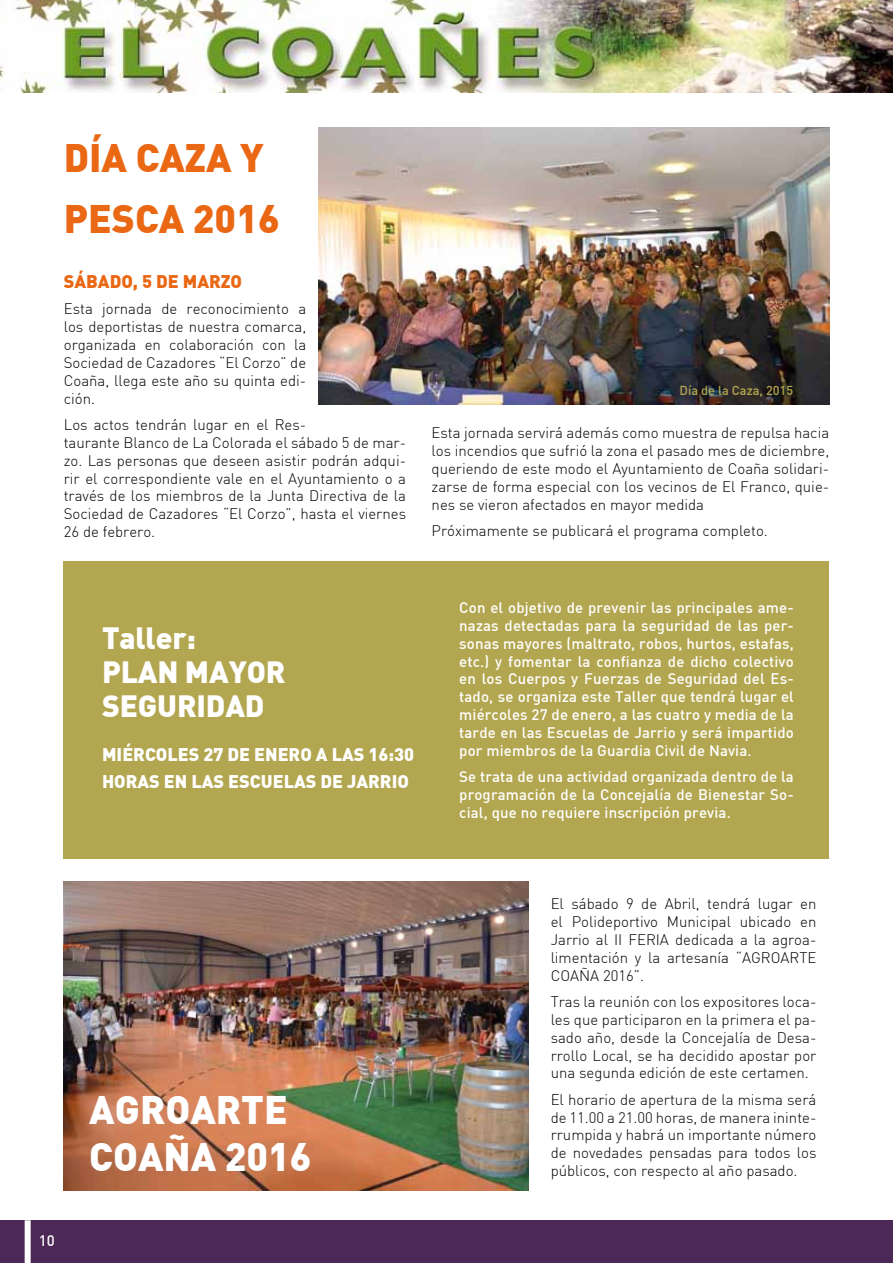
<style>
.page{position:relative;width:893px;height:1263px;background:#fff}
.page>*{position:absolute;margin:0;border:0;box-sizing:border-box;transform-origin:0 0}
.t1{font:900 39px/61.2px "DIN";color:#ea6714}
.t2{font:900 39px/46.8px "DIN";color:#fff}
.t3{font:900 30.15px/33.9px "DIN";letter-spacing:-.005em;color:#fff}
.t4{font:900 18px "DIN";color:#fff}
.t5{font:900 18px "DIN";color:#ea6714}
.t6{font:300 15px/17.9px "DIN";color:#000;text-align:justify}
.t7{font:500 15px/17.9px "DIN";letter-spacing:.01em;color:#fff;text-align:justify}
.t8{font:500 12.75px "DIN";color:#b3a650}
</style>
<div class="page">
<img style="left:0;top:0;width:893px;height:92px">
<div style="left:0;top:1220px;width:893px;height:43px;background:#4b2856"></div>
<div style="left:25px;top:1220px;width:6px;height:43px;background:#fff"></div>
<div style="left:64px;top:561px;width:765px;height:298px;background:#b3a650"></div>
<img style="left:319px;top:128px;width:510px;height:276px">
<img style="left:64px;top:882px;width:464px;height:309px">
<h1 class="t1" style="left:64px;top:125px;width:217px">DÍA CAZA Y<br>PESCA 2016</h1>
<p class="t5" style="left:64px;top:269px;width:24px">SÁBADO</p>
<p class="t5" style="left:133px;top:269px;width:63px">, 5 DE MARZO</p>
<p class="t6" style="left:64px;top:300px;width:244px">Esta jornada de reconocimiento a los deportistas de nuestra comarca, organizada en colaboración con la Sociedad de Cazadores “El Corzo” de Coaña, llega este año su quinta edi&shy;ción.</p>
<p class="t6" style="left:64px;top:415px;width:344px;text-align:left">Los actos tendrán lugar en el Res-<br>taurante Blanco de La Colorada el sábado 5 de mar&shy;zo. Las personas que deseen asistir podrán adqui&shy;rir el correspondiente vale en el Ayuntamiento o a través de los miembros de la Junta Directiva de la Sociedad de Cazadores “El Corzo”, hasta el viernes 26 de febrero.</p>
<p class="t8" style="left:679px;top:383px;width:115px">Día de la Caza, 2015</p>
<p class="t6" style="left:432px;top:424px;width:399px">Esta jornada servirá además como muestra de repulsa hacia los incendios que sufrió la zona el pasado mes de diciembre, queriendo de este modo el Ayuntamiento de Coaña solidari&shy;zarse de forma especial con los vecinos de El Franco, quie&shy;nes se vieron afectados en mayor medida</p>
<p class="t6" style="left:432px;top:522px;width:338px">Próximamente se publicará el programa completo.</p>
<h2 class="t3" style="left:102px;top:619px;width:185px">TALLER:<br>PLAN MAYOR<br>SEGURIDAD</h2>
<p class="t4" style="left:102px;top:743px;width:26px">MIÉRCOLES</p>
<p class="t4" style="left:203px;top:743px;width:63px">27 DE ENERO</p>
<p class="t4" style="left:316px;top:743px;width:27px">A LAS</p>
<p class="t4" style="left:368px;top:743px;width:47px">16:30</p>
<p class="t4" style="left:102px;top:770px;width:13px">HORAS</p>
<p class="t4" style="left:164px;top:770px;width:39px">EN LAS</p>
<p class="t4" style="left:228px;top:770px;width:23px">ESCUELAS</p>
<p class="t4" style="left:320px;top:770px;width:48px">DE JARRIO</p>
<p class="t7" style="left:459px;top:598px;width:336px">Con el objetivo de prevenir las principales ame&shy;nazas detectadas para la seguridad de las per&shy;sonas mayores (maltrato, robos, hurtos, estafas, etc.) y fomentar la confianza de dicho colectivo en los Cuerpos y Fuerzas de Seguridad del Es&shy;tado, se organiza este Taller que tendrá lugar el miércoles 27 de enero, a las cuatro y media de la tarde en las Escuelas de Jarrio y será impartido por miembros de la Guardia Civil de Navia.</p>
<p class="t7" style="left:459px;top:767px;width:336px">Se trata de una actividad organizada dentro de la programación de la Concejalía de Bienestar So&shy;cial, que no requiere inscripción previa.</p>
<p class="t7" style="left:39px;top:1231px;width:17px">10</p>
<h1 class="t2" style="left:89px;top:1084px;width:224px">AGROARTE<br>COAÑA 2016</h1>
<p class="t6" style="left:551px;top:895px;width:267px">El sábado 9 de Abril, tendrá lugar en el Polideportivo Municipal ubicado en Jarrio al II FERIA dedicada a la agroa&shy;limentación y la artesanía “AGROARTE COAÑA 2016”.</p>
<p class="t6" style="left:551px;top:992px;width:267px">Tras la reunión con los expositores loca&shy;les que participaron en la primera el pa&shy;sado año, desde la Concejalía de Desa&shy;rrollo Local, se ha decidido apostar por una segunda edición de este certamen.</p>
<p class="t6" style="left:551px;top:1090px;width:267px">El horario de apertura de la misma será de 11.00 a 21.00 horas, de manera ininte&shy;rrumpida y habrá un importante número de novedades pensadas para todos los públicos, con respecto al año pasado.</p>
</div>
